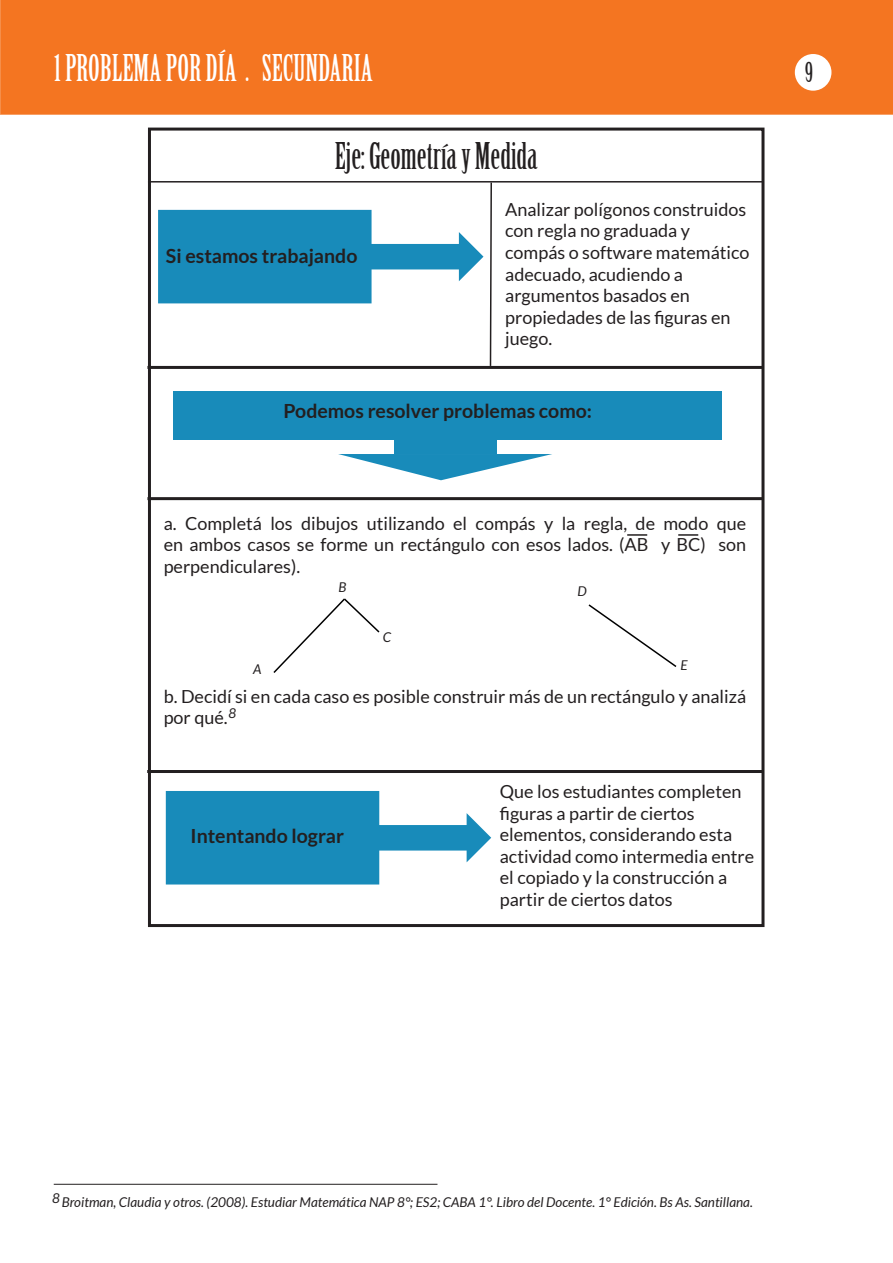
<style>
.page{position:relative;width:893px;height:1263px;background:#fff}
.page>*{position:absolute;margin:0;border:0;box-sizing:border-box;transform-origin:0 0}
.t1{font:36px "Birch Std";color:#fff}
.t2{font:36px "Birch Std";color:#231f20}
.t3{font:27px "Birch Std";color:#231f20}
.t4{font:700 19.5px "Lato";color:#231f20}
.t5{font:18px/21.6px "Lato";color:#231f20}
.t6{font:italic 13.5px "Lato";color:#231f20}
</style>
<div class="page">
<div style="left:1px;top:0;width:892px;height:115px;background:#f47521"></div>
<hr style="left:0;top:0;width:1px;height:115px;background:#f47521">
<div style="left:795px;top:54px;width:36px;height:37px;background:#fff;border-radius:50%"></div>
<svg style="left:158px;top:210px;width:325px;height:93px"></svg>
<div style="left:148px;top:128px;width:616px;height:799px;border:3px solid #231f20"></div>
<hr style="left:148px;top:181px;width:615px;height:2px;background:#231f20">
<svg style="left:489px;top:182px;width:4px;height:184px"></svg>
<div style="left:173px;top:391px;width:548px;height:48px;background:#188bba"></div>
<div style="left:394px;top:436px;width:102px;height:18px;background:#188bba"></div>
<svg style="left:338px;top:454px;width:214px;height:26px"></svg>
<hr style="left:147px;top:366px;width:615px;height:3px;background:#231f20">
<hr style="left:147px;top:497px;width:615px;height:3px;background:#231f20">
<svg style="left:165px;top:791px;width:326px;height:93px"></svg>
<hr style="left:147px;top:770px;width:615px;height:3px;background:#231f20">
<hr style="left:54px;top:1184px;width:383px;height:1px;background:#231f20">
<hr style="left:627px;top:534px;width:20px;height:2px;background:#231f20">
<hr style="left:678px;top:534px;width:20px;height:2px;background:#231f20">
<svg style="left:273px;top:598px;width:107px;height:75px"></svg>
<svg style="left:588px;top:604px;width:89px;height:63px"></svg>
<h1 class="t1" style="left:54px;top:48px;width:320px">1 PROBLEMA POR DÍA . SECUNDARIA</h1>
<p class="t2" style="left:335px;top:136px;width:205px">Eje: Geometría y Medida</p>
<p class="t5" style="left:505px;top:198px;width:246px">Analizar polígonos construidos con regla no graduada y compás o software matemático adecuado, acudiendo a argumentos basados en propiedades de las figuras en juego.</p>
<p class="t4" style="left:166px;top:244px;width:193px">Si estamos trabajando</p>
<p class="t4" style="left:283px;top:400px;width:310px">Podemos resolver problemas como:</p>
<p class="t5" style="left:164px;top:512px;width:584px;text-align:justify">a. Completá los dibujos utilizando el compás y la regla, de modo que en ambos casos se forme un rectángulo con esos lados. (AB y BC) son perpendiculares).</p>
<p class="t6" style="left:253px;top:662px;width:10px">A</p>
<p class="t6" style="left:338px;top:580px;width:10px">B</p>
<p class="t6" style="left:383px;top:630px;width:10px">C</p>
<p class="t6" style="left:577px;top:583px;width:11px">D</p>
<p class="t6" style="left:680px;top:657px;width:9px">E</p>
<p class="t5" style="left:164px;top:685px;width:584px">b. Decidí si en cada caso es posible construir más de un rectángulo y analizá por qué.</p>
<p class="t6" style="left:228px;top:705px;width:9px">8</p>
<p class="t4" style="left:191px;top:824px;width:155px">Intentando lograr</p>
<p class="t5" style="left:500px;top:780px;width:256px">Que los estudiantes completen figuras a partir de ciertos elementos, considerando esta actividad como intermedia entre el copiado y la construcción a partir de ciertos datos</p>
<h2 class="t3" style="left:805px;top:57px;width:10px">9</h2>
<p class="t6" style="left:52px;top:1190px;width:9px">8</p>
<p class="t6" style="left:62px;top:1194px;width:693px">Broitman, Claudia y otros. (2008). Estudiar Matemática NAP 8°; ES2; CABA 1°. Libro del Docente. 1° Edición. Bs As. Santillana.</p>
</div>
